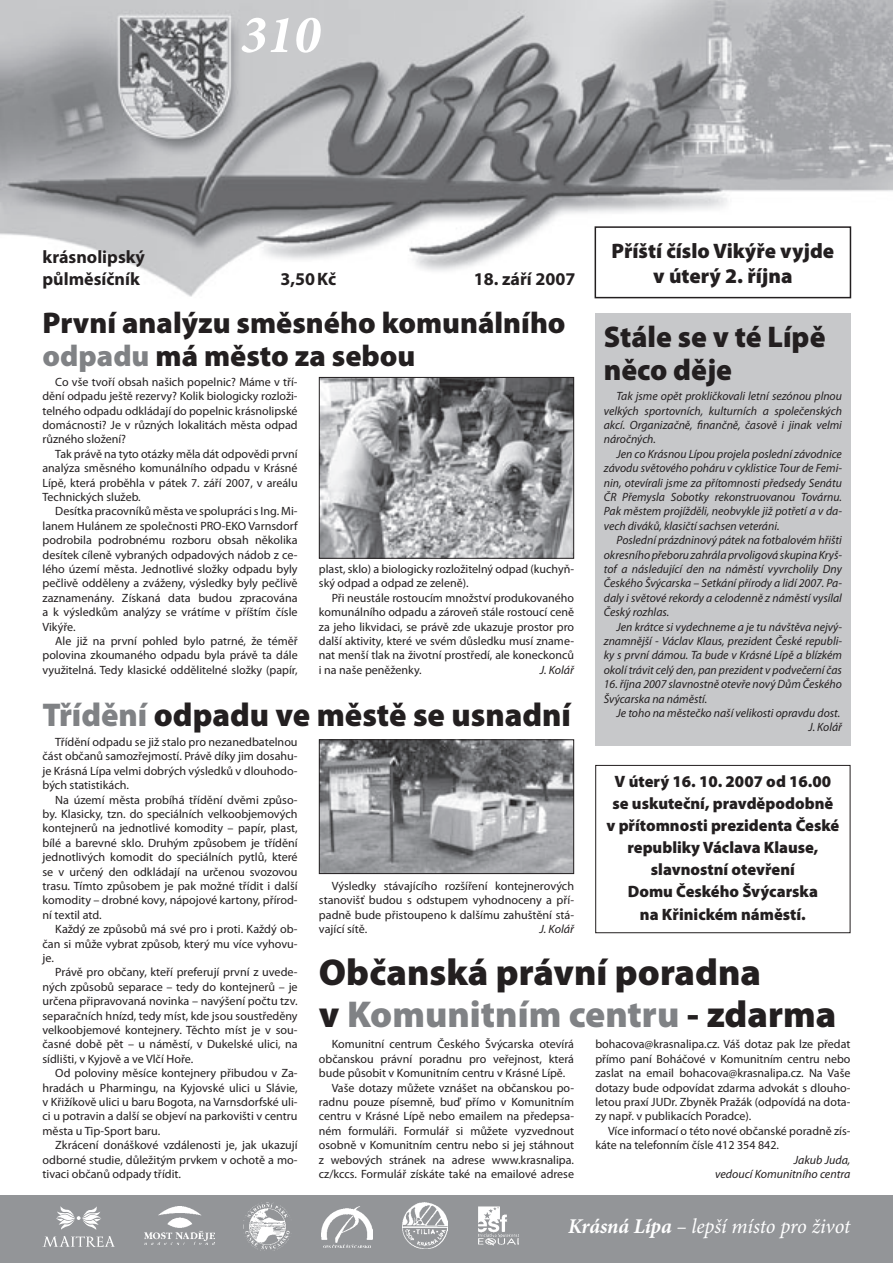
<style>
.page{position:relative;width:893px;height:1263px;background:#fff}
.page>*{position:absolute;margin:0;border:0;box-sizing:border-box;transform-origin:0 0}
.t1{font:italic 700 54px "Minion Pro";color:#fff}
.t2{font:900 37.5px/42px "Myriad Pro";color:#231f20}
.t3{font:900 33px "Myriad Pro";color:#231f20}
.t4{font:900 30px/33px "Myriad Pro";color:#231f20}
.t5{font:900 21px/25.2px "Myriad Pro";color:#231f20;text-align:center}
.t6{font:italic 21px "Minion Pro";letter-spacing:-.01em;color:#fff}
.t7{font:700 18px/21.6px "Myriad Pro";color:#231f20}
.t8{font:900 16.5px/22.2px "Myriad Pro";color:#231f20;text-align:center}
.t9{font:12px/14.4px "Myriad Pro";color:#231f20;text-align:justify}
.t10{font:italic 12px/14.4px "Myriad Pro";color:#231f20;text-align:justify}
.s1{color:#808285}
.s2{font-weight:700}
</style>
<div class="page">
<img style="left:0;top:0;width:893px;height:299px">
<div style="left:0;top:1195px;width:893px;height:68px;background:#939598"></div>
<div style="left:595px;top:226px;width:256px;height:72px;border:2px solid #231f20"></div>
<div style="left:595px;top:314px;width:255px;height:432px;background:#c7c8ca"></div>
<svg style="left:56px;top:1206px;width:45px;height:24px"></svg>
<svg style="left:43px;top:1236px;width:72px;height:11px"></svg>
<svg style="left:145px;top:1244px;width:69px;height:1px"></svg>
<img style="left:145px;top:1207px;width:69px;height:37px">
<img style="left:245px;top:1202px;width:45px;height:49px">
<img style="left:321px;top:1206px;width:51px;height:41px">
<svg style="left:418px;top:1248px;width:15px;height:1px"></svg>
<img style="left:402px;top:1203px;width:45px;height:45px">
<img style="left:478px;top:1206px;width:40px;height:39px">
<img style="left:321px;top:379px;width:251px;height:178px">
<div style="left:319px;top:377px;width:255px;height:182px;border:1px solid #231f20"></div>
<img style="left:321px;top:741px;width:251px;height:131px">
<div style="left:319px;top:739px;width:255px;height:135px;border:1px solid #231f20"></div>
<div style="left:595px;top:765px;width:255px;height:168px;border:1px solid #231f20"></div>
<h1 class="t1" style="left:240px;top:2px;width:82px">310</h1>
<h3 class="t7" style="left:43px;top:247px;width:104px">krásnolipský půlměsíčník</h3>
<h3 class="t7" style="left:280px;top:268px;width:57px">3,50 Kč</h3>
<h3 class="t7" style="left:474px;top:268px;width:103px">18. září 2007</h3>
<h3 class="t4" style="left:43px;top:307px;width:525px">První analýzu směsného komunálního <span class="s1">odpadu</span> má město za sebou</h3>
<p class="t9" style="left:43px;top:375px;width:257px;text-indent:13px">Co vše tvoří obsah našich popelnic? Máme v tří&shy;dění odpadu ještě rezervy? Kolik biologicky rozloži&shy;telného odpadu odkládají do popelnic krásnolipské domácnosti? Je v různých lokalitách města odpad různého složení?</p>
<p class="t9" style="left:43px;top:447px;width:257px;text-indent:13px">Tak právě na tyto otázky měla dát odpovědi první analýza směsného komunálního odpadu v Krásné Lípě, která proběhla v pátek 7. září 2007, v areálu Technických služeb.</p>
<p class="t9" style="left:43px;top:504px;width:257px;text-indent:13px">Desítka pracovníků města ve spolupráci s Ing. Mi&shy;lanem Hulánem ze společnosti PRO-EKO Varnsdorf podrobila podrobnému rozboru obsah několika desítek cíleně vybraných odpadových nádob z ce&shy;lého území města. Jednotlivé složky odpadu byly pečlivě odděleny a zváženy, výsledky byly pečlivě zaznamenány. Získaná data budou zpracována a k výsledkům analýzy se vrátíme v příštím čísle Vikýře.</p>
<p class="t9" style="left:43px;top:634px;width:257px;text-indent:13px">Ale již na první pohled bylo patrné, že téměř polovina zkoumaného odpadu byla právě ta dále využitelná. Tedy klasické oddělitelné složky (papír,</p>
<p class="t9" style="left:319px;top:562px;width:257px">plast, sklo) a biologicky rozložitelný odpad (kuchyň&shy;ský odpad a odpad ze zeleně).</p>
<p class="t9" style="left:319px;top:591px;width:257px;text-indent:13px">Při neustále rostoucím množství produkovaného komunálního odpadu a zároveň stále rostoucí ceně za jeho likvidaci, se právě zde ukazuje prostor pro další aktivity, které ve svém důsledku musí zname&shy;nat menší tlak na životní prostředí, ale koneckonců i na naše peněženky.</p>
<p class="t10" style="left:540px;top:663px;width:36px">J. Kolář</p>
<h3 class="t3" style="left:43px;top:696px;width:530px"><span class="s1">Třídění</span> odpadu ve městě se usnadní</h3>
<h3 class="t5" style="left:611px;top:238px;width:224px">Příští číslo Vikýře vyjde v úterý 2. října</h3>
<h3 class="t4" style="left:604px;top:321px;width:223px">Stále se v té Lípě něco děje</h3>
<p class="t10" style="left:604px;top:389px;width:240px;text-indent:13px">Tak jsme opět prokličkovali letní sezónou plnou velkých sportovních, kulturních a společenských akcí. Organizačně, finančně, časově i jinak velmi náročných.</p>
<p class="t10" style="left:604px;top:447px;width:240px;text-indent:13px">Jen co Krásnou Lípou projela poslední závodnice závodu světového poháru v cyklistice Tour de Femi&shy;nin, otevírali jsme za přítomnosti předsedy Senátu ČR Přemysla Sobotky rekonstruovanou Továrnu.<br>Pak městem projížděli, neobvykle již potřetí a v da&shy;vech diváků, klasičtí sachsen veteráni.</p>
<p class="t10" style="left:604px;top:533px;width:240px;text-indent:13px">Poslední prázdninový pátek na fotbalovém hřišti okresního přeboru zahrála prvoligová skupina Kryš&shy;tof a následující den na náměstí vyvrcholily Dny Českého Švýcarska – Setkání přírody a lidí 2007. Pa&shy;daly i světové rekordy a celodenně z náměstí vysílal Český rozhlas.</p>
<p class="t10" style="left:604px;top:620px;width:240px;text-indent:13px">Jen krátce si vydechneme a je tu návštěva nejvý&shy;znamnější - Václav Klaus, prezident České republi&shy;ky s první dámou. Ta bude v Krásné Lípě a blízkém okolí trávit celý den, pan prezident v podvečerní čas</p>
<p class="t10" style="left:604px;top:677px;width:240px">16. října 2007 slavnostně otevře nový Dům Českého<br>Švýcarska na náměstí.</p>
<p class="t10" style="left:617px;top:706px;width:227px;text-align:right">Je toho na městečko naší velikosti opravdu dost.<br>J. Kolář</p>
<p class="t9" style="left:43px;top:735px;width:257px;text-indent:13px">Třídění odpadu se již stalo pro nezanedbatelnou část občanů samozřejmostí. Právě díky jim dosahu&shy;je Krásná Lípa velmi dobrých výsledků v dlouhodo&shy;bých statistikách.</p>
<p class="t9" style="left:43px;top:792px;width:257px;text-indent:13px">Na území města probíhá třídění dvěmi způso&shy;by. Klasicky, tzn. do speciálních velkoobjemových kontejnerů na jednotlivé komodity – papír, plast, bílé a barevné sklo. Druhým způsobem je třídění jednotlivých komodit do speciálních pytlů, které se v určený den odkládají na určenou svozovou trasu. Tímto způsobem je pak možné třídit i další komodity – drobné kovy, nápojové kartony, přírod&shy;ní textil atd.</p>
<p class="t9" style="left:43px;top:922px;width:257px;text-indent:13px">Každý ze způsobů má své pro i proti. Každý ob&shy;čan si může vybrat způsob, který mu více vyhovu&shy;je.</p>
<p class="t9" style="left:43px;top:965px;width:257px;text-indent:13px">Právě pro občany, kteří preferují první z uvede&shy;ných způsobů separace – tedy do kontejnerů – je určena připravovaná novinka – navýšení počtu tzv. separačních hnízd, tedy míst, kde jsou soustředěny velkoobjemové kontejnery. Těchto míst je v sou&shy;časné době pět – u náměstí, v Dukelské ulici, na sídlišti, v Kyjově a ve Vlčí Hoře.</p>
<p class="t9" style="left:43px;top:1066px;width:257px;text-indent:13px">Od poloviny měsíce kontejnery přibudou v Za&shy;hradách u Pharmingu, na Kyjovské ulici u Slávie, v Křižíkově ulici u baru Bogota, na Varnsdorfské uli&shy;ci u potravin a další se objeví na parkovišti v centru města u Tip-Sport baru.</p>
<p class="t9" style="left:43px;top:1138px;width:257px;text-indent:13px">Zkrácení donáškové vzdálenosti je, jak ukazují odborné studie, důležitým prvkem v ochotě a mo&shy;tivaci občanů odpady třídit.</p>
<p class="t9" style="left:319px;top:879px;width:257px;text-indent:13px">Výsledky stávajícího rozšíření kontejnerových stanovišť budou s odstupem vyhodnoceny a pří&shy;padně bude přistoupeno k dalšímu zahuštění stá&shy;vající sítě.</p>
<p class="t10" style="left:539px;top:922px;width:36px">J. Kolář</p>
<h3 class="t8" style="left:606px;top:770px;width:234px">V úterý 16. 10. 2007 od 16.00 se uskuteční, pravděpodobně v přítomnosti prezidenta České republiky Václava Klause, slavnostní otevření<br>Domu Českého Švýcarska<br>na Křinickém náměstí.</h3>
<h2 class="t2" style="left:319px;top:952px;width:519px">Občanská právní poradna<br>v <span class="s1">Komunitním centru</span> - zdarma</h2>
<p class="t9" style="left:332px;top:1037px;width:244px">Komunitní centrum Českého Švýcarska otevírá</p>
<p class="t9" style="left:319px;top:1052px;width:257px">občanskou právní poradnu pro veřejnost, která</p>
<p class="t9" style="left:319px;top:1066px;width:248px">bude působit v Komunitním centru v Krásné Lípě.</p>
<p class="t9" style="left:332px;top:1080px;width:244px">Vaše dotazy můžete vznášet na občanskou po-</p>
<p class="t9" style="left:319px;top:1095px;width:257px">radnu pouze písemně, buď přímo v Komunitním</p>
<p class="t9" style="left:319px;top:1109px;width:257px">centru v Krásné Lípě nebo emailem na předepsa-</p>
<p class="t9" style="left:319px;top:1124px;width:257px">ném formuláři. Formulář si můžete vyzvednout</p>
<p class="t9" style="left:319px;top:1138px;width:257px">osobně v Komunitním centru nebo si jej stáhnout</p>
<p class="t9" style="left:319px;top:1152px;width:257px">z webových stránek na adrese www.krasnalipa.</p>
<p class="t9" style="left:319px;top:1167px;width:257px">cz/kccs. Formulář získáte také na emailové adrese</p>
<p class="t9" style="left:595px;top:1037px;width:257px">bohacova@krasnalipa.cz. Váš dotaz pak lze předat přímo paní Boháčové v Komunitním centru nebo zaslat na email bohacova@krasnalipa.cz. Na Vaše dotazy bude odpovídat zdarma advokát s dlouho&shy;letou praxí JUDr. Zbyněk Pražák (odpovídá na dota&shy;zy např. v publikacích Poradce).</p>
<p class="t9" style="left:595px;top:1124px;width:257px;text-indent:13px">Více informací o této nové občanské poradně zís&shy;káte na telefonním čísle 412 354 842.</p>
<p class="t10" style="left:715px;top:1152px;width:137px;text-align:right">Jakub Juda,<br>vedoucí Komunitního centra</p>
<h3 class="t6" style="left:568px;top:1213px;width:284px"><span class="s2">Krásná Lípa</span> – lepší místo pro život</h3>
</div>
